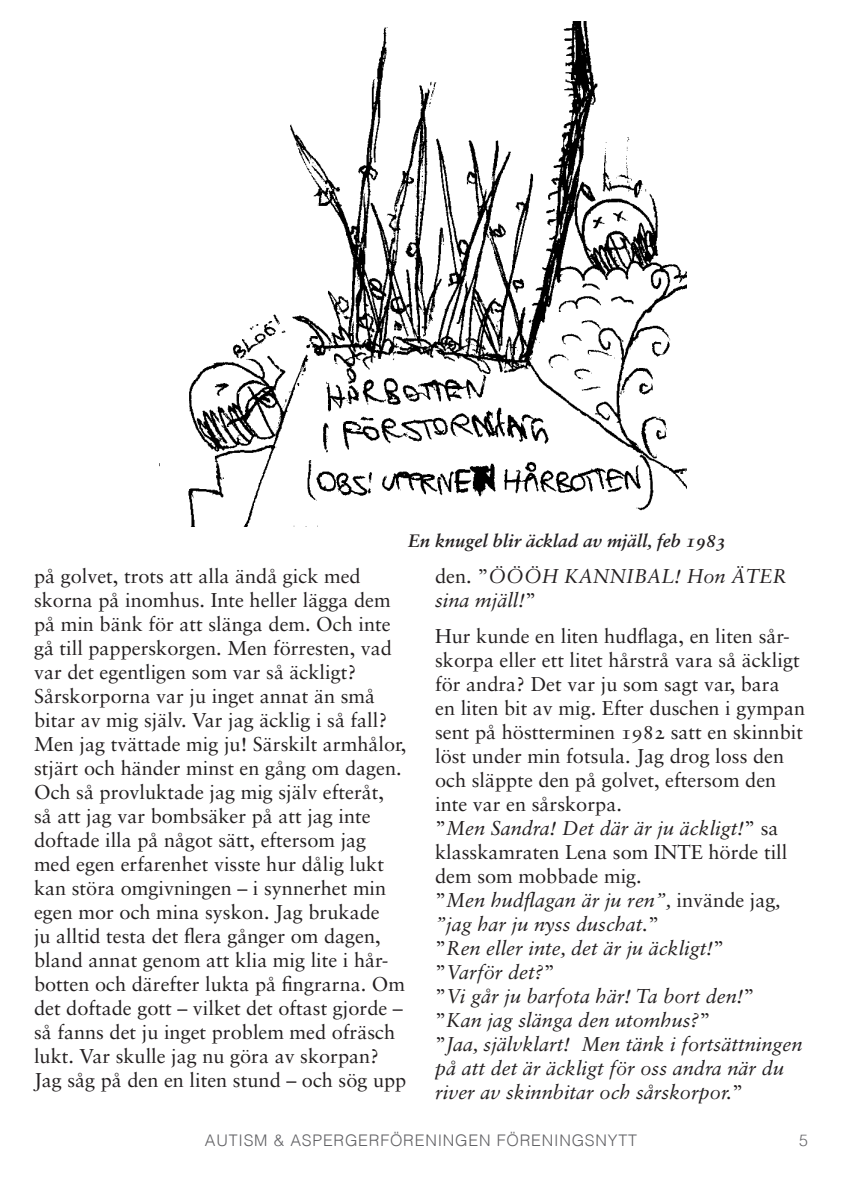
<style>
.page{position:relative;width:842px;height:1191px;background:#fff}
.page>*{position:absolute;margin:0;border:0;box-sizing:border-box;transform-origin:0 0}
.t1{font:20px/24px "Sabon";color:#231f20}
.t2{font:20px/24px "Sabon Italic Os F";color:#231f20}
.t3{font:18px "Sabon Bold Italic Os F";color:#231f20}
.t4{font:300 16px "Helvetica";letter-spacing:.05em;color:#636366}
.s1{font-family:"Sabon"}
.s2{font-family:"Sabon Roman SC"}
</style>
<div class="page">
<img style="left:188px;top:22px;width:499px;height:504px">
<p class="t3" style="left:408px;top:530px;width:319px">En knugel blir äcklad av mjäll, feb 1983</p>
<p class="t1" style="left:34px;top:563px;width:374px">på golvet, trots att alla ändå gick med skorna på inomhus. Inte heller lägga dem på min bänk för att slänga dem. Och inte gå till papperskorgen. Men förresten, vad var det egentligen som var så äckligt?<br>Sårskorporna var ju inget annat än små bitar av mig själv. Var jag äcklig i så fall?<br>Men jag tvättade mig ju! Särskilt armhålor, stjärt och händer minst en gång om dagen.<br>Och så provluktade jag mig själv efteråt, så att jag var bombsäker på att jag inte doftade illa på något sätt, eftersom jag med egen erfarenhet visste hur dålig lukt kan störa omgivningen – i synnerhet min egen mor och mina syskon. Jag brukade<br>ju alltid testa det flera gånger om dagen, bland annat genom att klia mig lite i hår&shy;botten och därefter lukta på fingrarna. Om det doftade gott – vilket det oftast gjorde – så fanns det ju inget problem med ofräsch lukt. Var skulle jag nu göra av skorpan?<br>Jag såg på den en liten stund – och sög upp</p>
<p class="t2" style="left:435px;top:563px;width:353px"><span class="s1">den. ”</span>ÖÖÖH KANNIBAL! Hon ÄTER sina mjäll!<span class="s1">”</span></p>
<p class="t1" style="left:435px;top:623px;width:372px">Hur kunde en liten hudflaga, en liten sår&shy;skorpa eller ett litet hårstrå vara så äckligt för andra? Det var ju som sagt var, bara<br>en liten bit av mig. Efter duschen i gympan sent på höstterminen <span class="s2">1982</span> satt en skinnbit löst under min fotsula. Jag drog loss den och släppte den på golvet, eftersom den inte var en sårskorpa.</p>
<p class="t2" style="left:435px;top:815px;width:345px"><span class="s1">”</span>Men Sandra! Det där är ju äckligt!<span class="s1">” sa</span></p>
<p class="t1" style="left:435px;top:839px;width:354px">klasskamraten Lena som INTE hörde till dem som mobbade mig.</p>
<p class="t2" style="left:435px;top:887px;width:369px"><span class="s1">”</span>Men hudflagan är ju ren”, <span class="s1">invände jag</span>, ”jag har ju nyss duschat.<span class="s1">”<br>”</span>Ren eller inte, det är ju äckligt!<span class="s1">”<br>”</span>Varför det?<span class="s1">”<br>”</span>Vi går ju barfota här! Ta bort den!<span class="s1">” ”</span>Kan jag slänga den utomhus?<span class="s1">”<br>”</span>Jaa, självklart! Men tänk i fortsättningen på att det är äckligt för oss andra när du river av skinnbitar och sårskorpor.<span class="s1">”</span></p>
<p class="t4" style="left:205px;top:1130px;width:434px">AUTISM &amp; ASPERGERFÖREN INGEN FÖREN INGSNYTT</p>
<p class="t4" style="left:799px;top:1130px;width:10px">5</p>
</div>
